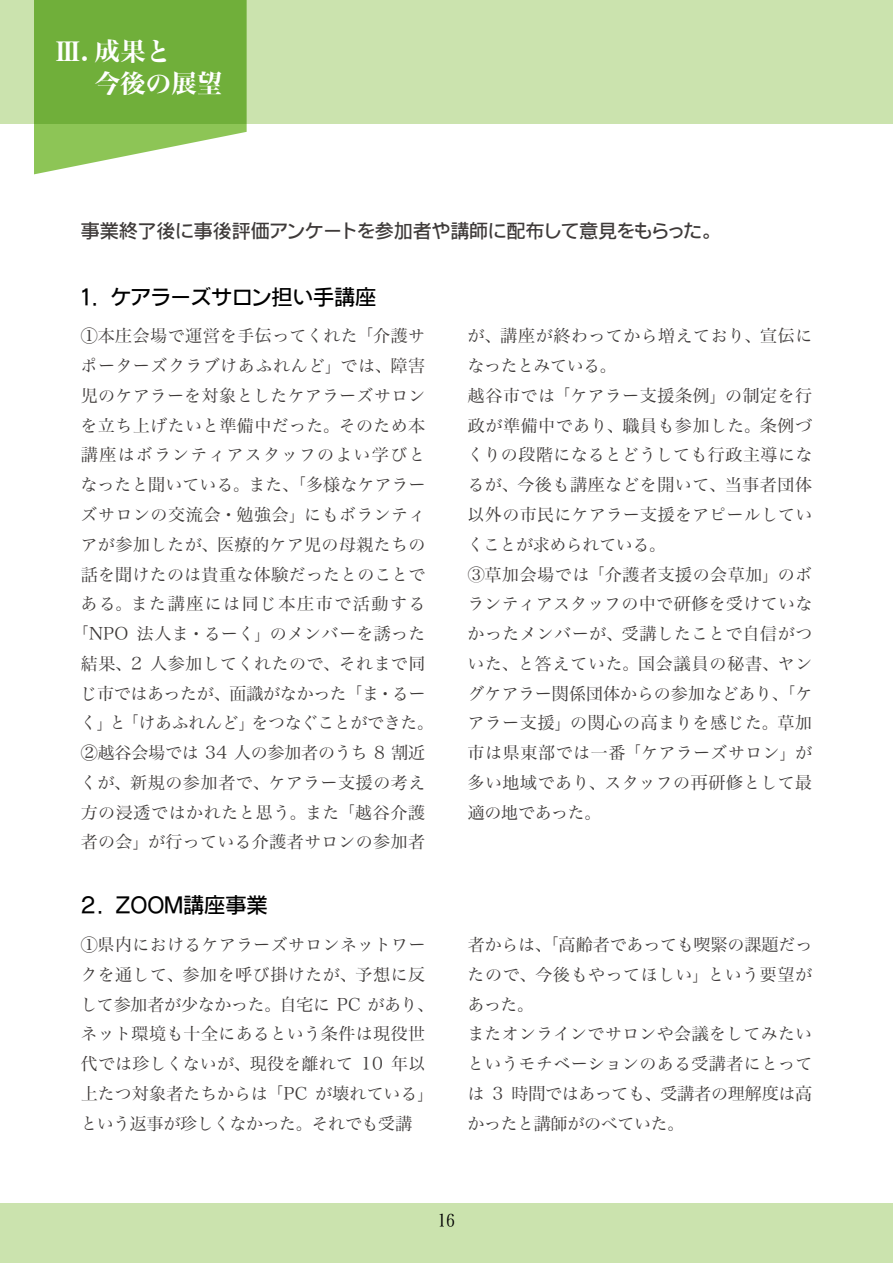
<style>
.page{position:relative;width:893px;height:1263px;background:#fff}
.page>*{position:absolute;margin:0;border:0;box-sizing:border-box;transform-origin:0 0}
.t1{font:25.5px/32px "Hiragino Min W7 90 msp RKSJ H";color:#fff}
.t2{font:21.3px "NIS S4 P 83 pv RKSJ H";letter-spacing:-.01em;color:#000}
.t3{font:19.2px "NIS S4 P 83 pv RKSJ H";letter-spacing:-.01em;color:#3e3a39}
.t4{font:16.95px/29.7px "Hiragino Min W3 90 msp RKSJ H";letter-spacing:.02em;color:#3e3a39}
.t5{font:16.95px "Hiragino Min W3 90 ms RKSJ H";color:#000}
</style>
<div class="page">
<div style="left:0;top:0;width:893px;height:123px;background:#cbe3ae"></div>
<svg style="left:34px;top:0;width:213px;height:174px;background:#85bc56"></svg>
<div style="left:0;top:1203px;width:893px;height:60px;background:#cbe3ae"></div>
<h1 class="t1" style="left:95px;top:36px;width:129px;text-indent:-40px">Ⅲ. 成果と<br>今後の展望</h1>
<p class="t3" style="left:81px;top:221px;width:638px">事業終了後に事後評価アンケートを参加者や講師に配布して意見をもらった。</p>
<p class="t2" style="left:81px;top:286px;width:297px">1． ケアラーズサロン担い手講座</p>
<p class="t4" style="left:72px;top:322px;width:364px;text-align:center">①本庄会場で運営を手伝ってくれた「介護サポーターズクラブけあふれんど」では、障害児のケアラーを対象としたケアラーズサロンを立ち上げたいと準備中だった。そのため本講座はボランティアスタッフのよい学びとなったと聞いている。また、「多様なケアラーズサロンの交流会・勉強会」にもボランティアが参加したが、医療的ケア児の母親たちの話を聞けたのは貴重な体験だったとのことである。また講座には同じ本庄市で活動する「NPO 法人ま・るーく」のメンバーを誘った結果、2 人参加してくれたので、それまで同じ市ではあったが、面識がなかった「ま・るーく」と「けあふれんど」をつなぐことができた。<br>②越谷会場では 34 人の参加者のうち 8 割近くが、新規の参加者で、ケアラー支援の考え方の浸透ではかれたと思う。また「越谷介護者の会」が行っている介護者サロンの参加者</p>
<p class="t4" style="left:467px;top:322px;width:347px">が、講座が終わってから増えており、宣伝になったとみている。<br>越谷市では「ケアラー支援条例」の制定を行政が準備中であり、職員も参加した。条例づくりの段階になるとどうしても行政主導になるが、今後も講座などを開いて、当事者団体以外の市民にケアラー支援をアピールしていくことが求められている。<br>③草加会場では「介護者支援の会草加」のボランティアスタッフの中で研修を受けていなかったメンバーが、受講したことで自信がついた、と答えていた。国会議員の秘書、ヤングケアラー関係団体からの参加などあり、「ケアラー支援」の関心の高まりを感じた。草加市は県東部では一番「ケアラーズサロン」が多い地域であり、スタッフの再研修として最適の地であった。</p>
<p class="t2" style="left:81px;top:894px;width:189px">２． ZOOM講座事業</p>
<p class="t4" style="left:80px;top:930px;width:355px">①県内におけるケアラーズサロンネットワークを通して、参加を呼び掛けたが、予想に反して参加者が少なかった。自宅に PC があり、ネット環境も十全にあるという条件は現役世代では珍しくないが、現役を離れて 10 年以上たつ対象者たちからは「PC が壊れている」という返事が珍しくなかった。それでも受講</p>
<p class="t4" style="left:467px;top:930px;width:347px">者からは、「高齢者であっても喫緊の課題だったので、今後もやってほしい」という要望があった。<br>またオンラインでサロンや会議をしてみたいというモチベーションのある受講者にとっては 3 時間ではあっても、受講者の理解度は高かったと講師がのべていた。</p>
<p class="t5" style="left:438px;top:1212px;width:19px">16</p>
</div>
